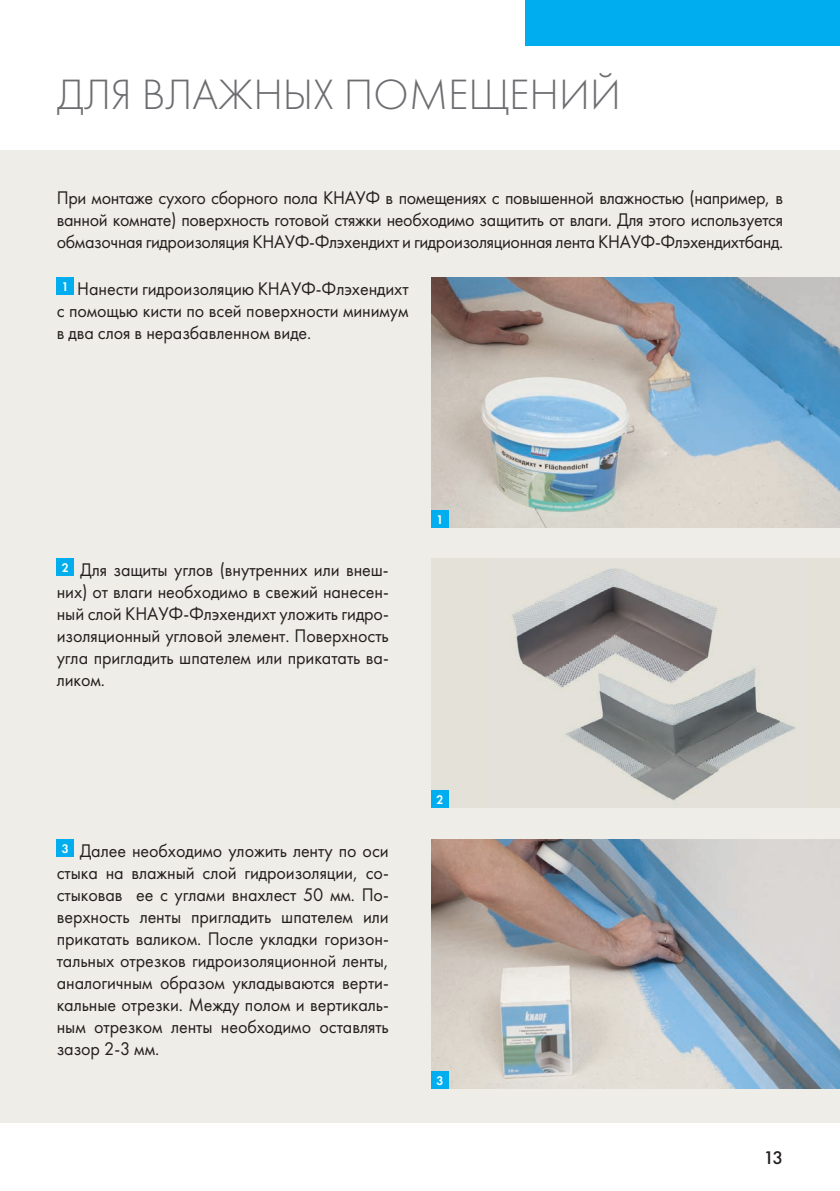
<style>
.page{position:relative;width:840px;height:1191px;background:#fff}
.page>*{position:absolute;margin:0;border:0;box-sizing:border-box;transform-origin:0 0}
.t1{font:300 44px "Futura PT";color:#6c6d70}
.t2{font:19px/22px "Futura PT";letter-spacing:-.005em;color:#231f20;text-align:justify;scale:.95 1}
.t3{font:500 19px "Futura PT";color:#231f20}
.t4{font:600 13px "Futura PT";color:#fff;scale:.95 1}
</style>
<div class="page">
<div style="left:0;top:150px;width:839px;height:973px;background:#efede7"></div>
<div style="left:525px;top:0;width:314px;height:45px;background:#00aeef"></div>
<div style="left:57px;top:278px;width:17px;height:17px;background:#00aeef"></div>
<div style="left:57px;top:559px;width:17px;height:17px;background:#00aeef"></div>
<div style="left:57px;top:839px;width:17px;height:17px;background:#00aeef"></div>
<img style="left:431px;top:278px;width:408px;height:249px">
<div style="left:431px;top:510px;width:17px;height:17px;background:#00aeef"></div>
<div style="left:431px;top:559px;width:408px;height:249px;background:#e3e1d8"></div>
<div style="left:431px;top:791px;width:17px;height:17px;background:#00aeef"></div>
<img style="left:431px;top:839px;width:408px;height:250px">
<div style="left:431px;top:1071px;width:17px;height:18px;background:#00aeef"></div>
<img style="left:512px;top:568px;width:284px;height:233px">
<h1 class="t1" style="left:57px;top:70px;width:565px">ДЛЯ ВЛАЖНЫХ ПОМЕЩЕНИЙ</h1>
<p class="t2" style="left:57px;top:186px;width:765px">При монтаже сухого сборного пола КНАУФ в помещениях с повышенной влажностью (например, в ванной комнате) поверхность готовой стяжки необходимо защитить от влаги. Для этого используется обмазочная гидроизоляция КНАУФ-Флэхендихт и гидроизоляционная лента КНАУФ-Флэхендихтбанд.</p>
<p class="t2" style="left:57px;top:277px;width:372px"><sup>1</sup> Нанести гидроизоляцию КНАУФ-Флэхендихт с помощью кисти по всей поверхности минимум в два слоя в неразбавленном виде.</p>
<p class="t2" style="left:57px;top:558px;width:351px"><sup>2</sup> Для защиты углов (внутренних или внеш&shy;них) от влаги необходимо в свежий нанесен&shy;ный слой КНАУФ-Флэхендихт уложить гидро&shy;изоляционный угловой элемент. Поверх ность угла пригладить шпателем или прикатать ва&shy;ликом.</p>
<p class="t2" style="left:57px;top:839px;width:351px"><sup>3</sup> Далее необходимо уложить ленту по оси стыка на влажный слой гидроизоляции, со&shy;стыковав ее с углами внахлест 50 мм. По&shy;верхность ленты пригладить шпателем или прикатать валиком. После укладки горизон&shy;тальных отрезков гидроизоляционной ленты, аналогичным образом укладываются верти&shy;кальные отрезки. Между полом и вертикаль&shy;ным отрезком ленты необходимо оставлять зазор 2-3 мм.</p>
<p class="t4" style="left:436px;top:511px;width:9px">1</p>
<p class="t4" style="left:436px;top:792px;width:9px">2</p>
<p class="t4" style="left:436px;top:1072px;width:9px">3</p>
<p class="t3" style="left:763px;top:1146px;width:21px">13</p>
</div>
